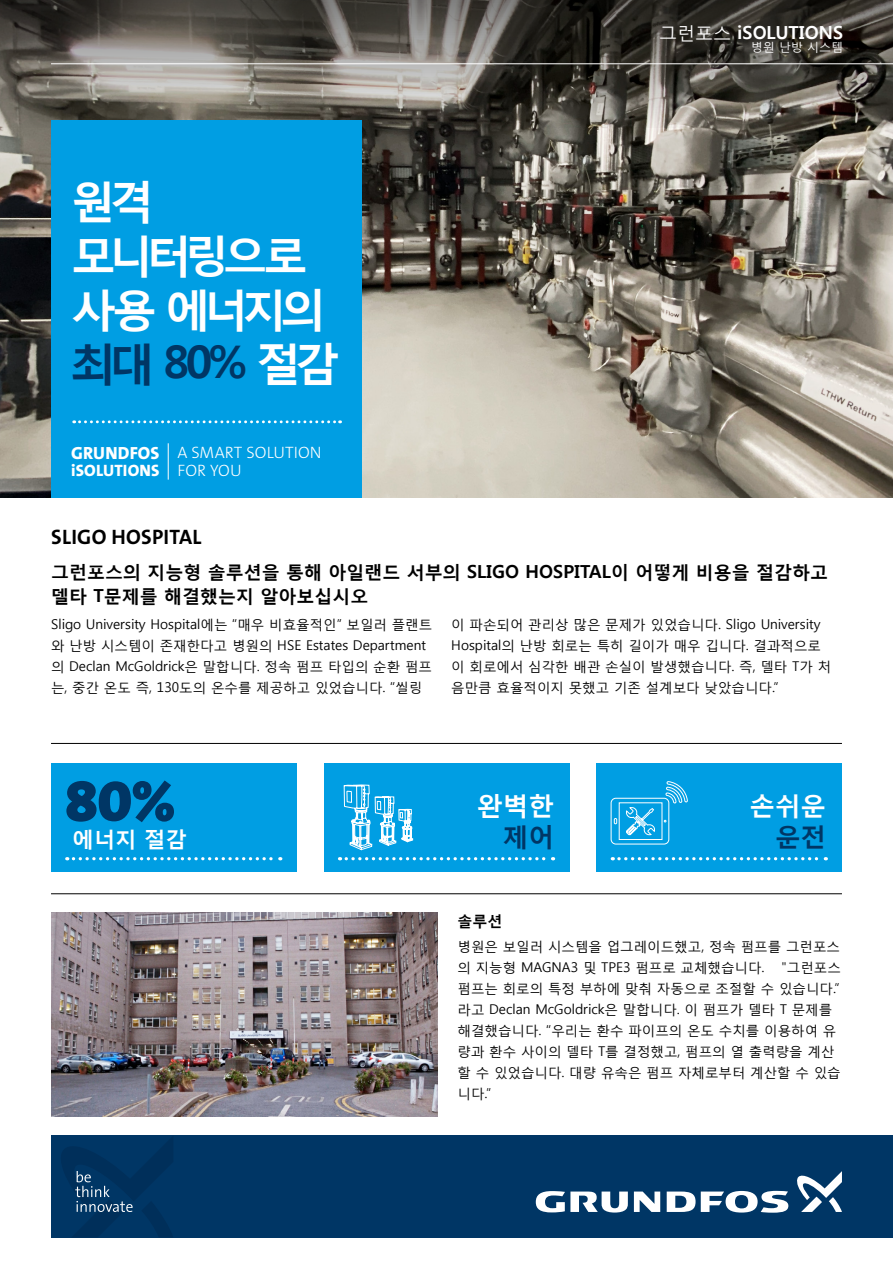
<style>
.page{position:relative;width:893px;height:1263px;background:#fff}
.page>*{position:absolute;margin:0;border:0;box-sizing:border-box;transform-origin:0 0}
.t1{font:57.75px "Grundfos The Sans V2 OT 9 BL";color:#003665}
.t2{font:700 45px/54px "Malgun Gothic";letter-spacing:-.145em;color:#fff}
.t3{font:700 25.65px "Malgun Gothic";color:#fff}
.t4{font:700 25.65px "Malgun Gothic";color:#003665}
.t5{font:700 21.3px "Malgun Gothic";color:#fff}
.t6{font:21px "Grundfos The Sans V2 OT 7 B";letter-spacing:.015em;color:#000}
.t7{font:700 18px/24px "Malgun Gothic";color:#000}
.t8{font:700 18px "Malgun Gothic";color:#fff}
.t9{font:17.7px "Grundfos The Sans V2 OT 8 XB";letter-spacing:.01em;color:#fff}
.t10{font:16.5px/17.2px "Grundfos The Sans V2 OT 3 L";letter-spacing:.005em;color:#fff}
.t11{font:16.5px "Grundfos The Sans V2 OT 8 XB";letter-spacing:.01em;color:#fff}
.t12{font:700 15px "Malgun Gothic";color:#000}
.t13{font:13.5px/21px "Malgun Gothic";color:#000}
.t14{font:12px "Malgun Gothic";color:#fff}
.s1{color:#003665}
.s2{font-weight:400}
</style>
<div class="page">
<img style="left:0;top:128px;width:893px;height:369px">
<svg style="left:0;top:0;width:893px;height:128px;background:#5f5b54"></svg>
<div style="left:51px;top:120px;width:310px;height:377px;background:#009ee3"></div>
<svg style="left:74px;top:420px;width:267px;height:3px"></svg>
<hr style="left:51px;top:893px;width:791px;height:1px;background:#000">
<hr style="left:51px;top:743px;width:791px;height:1px;background:#000">
<div style="left:51px;top:763px;width:246px;height:109px;background:#009ee3"></div>
<svg style="left:67px;top:857px;width:214px;height:3px"></svg>
<div style="left:324px;top:763px;width:246px;height:109px;background:#009ee3"></div>
<img style="left:51px;top:912px;width:387px;height:205px">
<div style="left:596px;top:763px;width:246px;height:109px;background:#009ee3"></div>
<svg style="left:626px;top:807px;width:29px;height:29px"></svg>
<svg style="left:614px;top:818px;width:3px;height:6px"></svg>
<div style="left:611px;top:798px;width:58px;height:46px;border:1px solid #fff;border-radius:5px"></div>
<svg style="left:665px;top:781px;width:23px;height:22px"></svg>
<svg style="left:340px;top:784px;width:214px;height:129px"></svg>
<svg style="left:619px;top:857px;width:207px;height:3px"></svg>
<hr style="left:168px;top:443px;width:1px;height:37px;background:#fff">
<div style="left:51px;top:1135px;width:842px;height:102px;background:#003665"></div>
<svg style="left:634px;top:1191px;width:26px;height:21px"></svg>
<svg style="left:536px;top:1191px;width:92px;height:21px"></svg>
<svg style="left:667px;top:1191px;width:121px;height:22px"></svg>
<svg style="left:797px;top:1171px;width:45px;height:41px"></svg>
<svg style="left:61px;top:1137px;width:112px;height:100px"></svg>
<svg style="left:714px;top:0;width:167px;height:96px;background:#3c3933"></svg>
<hr style="left:51px;top:63px;width:842px;height:1px;background:#fff">
<h2 class="t2" style="left:71px;top:173px;width:270px">원격 모니터링으로 사용 에너지의 <span class="s1">최대 80%</span> 절감</h2>
<h3 class="t9" style="left:71px;top:442px;width:90px">GRUNDFOS</h3>
<p class="t11" style="left:71px;top:459px;width:90px">iSOLUTIONS</p>
<p class="t10" style="left:177px;top:444px;width:146px">A SMART SOLUTION<br>FOR YOU</p>
<h3 class="t8" style="left:659px;top:22px;width:186px"><span class="s2">그런포스</span> iSOLUTIONS</h3>
<p class="t14" style="left:751px;top:40px;width:94px">병원 난방 시스템</p>
<h3 class="t6" style="left:51px;top:523px;width:152px">SLIGO HOSPITAL</h3>
<h3 class="t7" style="left:51px;top:560px;width:778px">그런포스의 지능형 솔루션을 통해 아일랜드 서부의 SLIGO HOSPITAL이 어떻게 비용을 절감하고 델타 T문제를 해결했는지 알아보십시오</h3>
<p class="t13" style="left:51px;top:614px;width:383px">Sligo University Hospital에는 “매우 비효율적인” 보일러 플랜트 와 난방 시스템이 존재한다고 병원의 HSE Estates Department 의 Declan McGoldrick은 말합니다. 정속 펌프 타입의 순환 펌프 는, 중간 온도 즉, 130도의 온수를 제공하고 있었습니다. “씰링</p>
<p class="t13" style="left:451px;top:614px;width:381px">이 파손되어 관리상 많은 문제가 있었습니다. Sligo University Hospital의 난방 회로는 특히 길이가 매우 깁니다. 결과적으로 이 회로에서 심각한 배관 손실이 발생했습니다. 즉, 델타 T가 처 음만큼 효율적이지 못했고 기존 설계보다 낮았습니다.”</p>
<h1 class="t1" style="left:65px;top:764px;width:112px">80%</h1>
<h3 class="t5" style="left:73px;top:826px;width:116px">에너지 절감</h3>
<h3 class="t3" style="left:477px;top:789px;width:78px">완벽한</h3>
<h3 class="t4" style="left:503px;top:820px;width:53px">제어</h3>
<p class="t12" style="left:458px;top:912px;width:46px">솔루션</p>
<h3 class="t3" style="left:749px;top:790px;width:78px">손쉬운</h3>
<h3 class="t4" style="left:775px;top:821px;width:53px">운전</h3>
<p class="t13" style="left:458px;top:936px;width:384px">병원은 보일러 시스템을 업그레이드했고, 정속 펌프를 그런포스 의 지능형 MAGNA3 및 TPE3 펌프로 교체했습니다.</p>
<p class="t13" style="left:458px;top:957px;width:385px;text-indent:324px">"그런포스 펌프는 회로의 특정 부하에 맞춰 자동으로 조절할 수 있습니다.” 라고 Declan McGoldrick은 말합니다. 이 펌프가 델타 T 문제를 해결했습니다. “우리는 환수 파이프의 온도 수치를 이용하여 유 량과 환수 사이의 델타 T를 결정했고, 펌프의 열 출력량을 계산 할 수 있었습니다. 대량 유속은 펌프 자체로부터 계산할 수 있습 니다.”</p>
</div>
